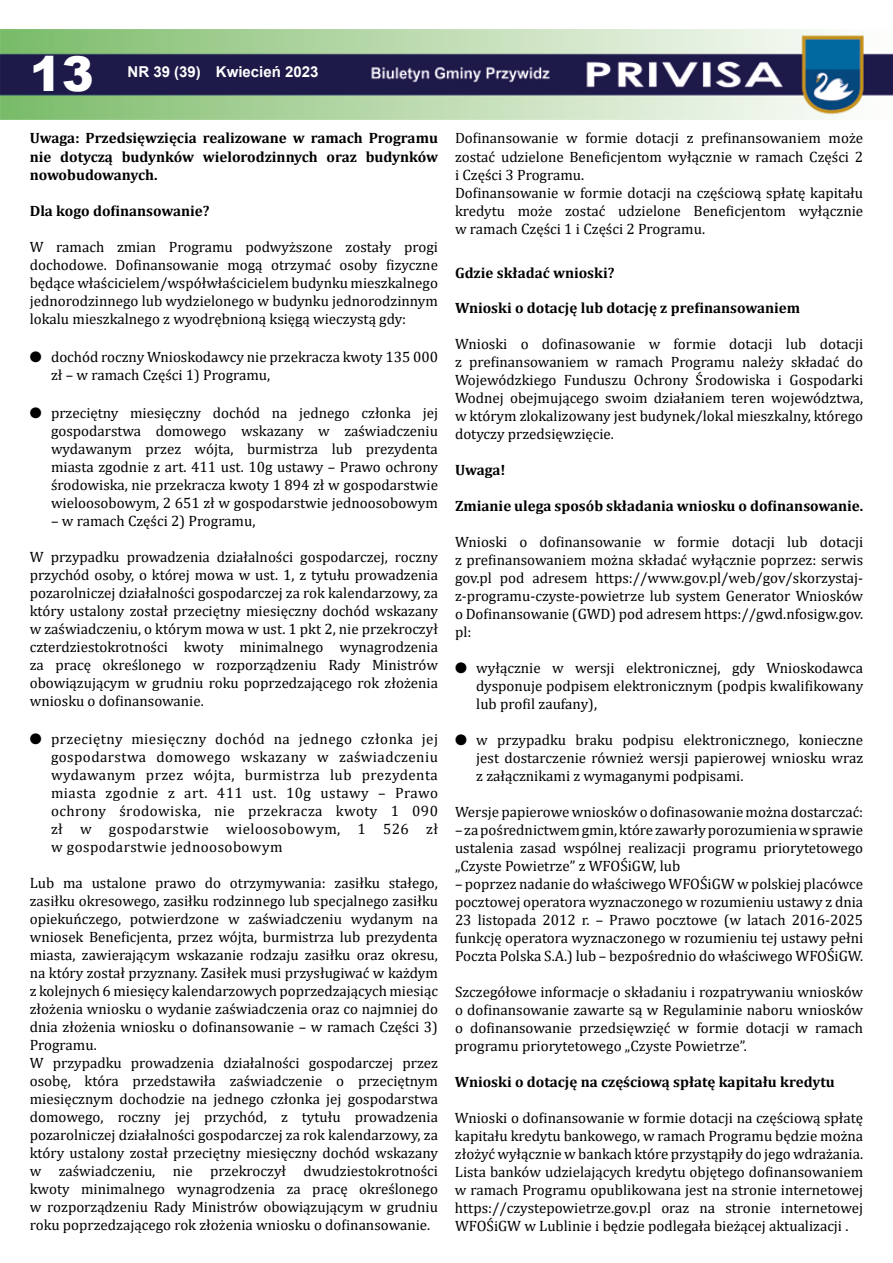
<style>
.page{position:relative;width:893px;height:1263px;background:#fff}
.page>*{position:absolute;margin:0;border:0;box-sizing:border-box;transform-origin:0 0}
.t1{font:900 48px "Arial";color:#fff}
.t2{font:15px/18px "Cambria";color:#000;text-align:justify}
.t3{font:700 15px/18px "Cambria";color:#000;text-align:justify}
.t4{font:700 15px "Arial";color:#fff}
.s1{font-family:"Dixieland Normal"}
</style>
<div class="page">
<img style="left:0;top:30px;width:893px;height:89px">
<h1 class="t1" style="left:30px;top:39px;width:66px">13</h1>
<p class="t4" style="left:128px;top:61px;width:192px">NR 39 (39) Kwiecień 2023</p>
<p class="t3" style="left:30px;top:129px;width:410px">Uwaga: Przedsięwzięcia realizowane w ramach Programu nie dotyczą budynków wielorodzinnych oraz budynków nowobudowanych.</p>
<p class="t3" style="left:30px;top:201px;width:181px">Dla kogo dofinansowanie?</p>
<p class="t2" style="left:30px;top:237px;width:410px">W ramach zmian Programu podwyższone zostały progi dochodowe. Dofinansowanie mogą otrzymać osoby fizyczne będące właścicielem/współwłaścicielem budynku mieszkalnego jednorodzinnego lub wydzielonego w budynku jednorodzinnym lokalu mieszkalnego z wyodrębnioną księgą wieczystą gdy:</p>
<p class="t2" style="left:51px;top:347px;width:388px;text-indent:-21px"><span class="s1">O</span> dochód roczny Wnioskodawcy nie przekracza kwoty 135 000 zł – w ramach Części 1) Programu,</p>
<p class="t2" style="left:51px;top:404px;width:388px;text-indent:-21px"><span class="s1">O</span> przeciętny miesięczny dochód na jednego członka jej gospodarstwa domowego wskazany w zaświadczeniu wydawanym przez wójta, burmistrza lub prezydenta miasta zgodnie z art. 411 ust. 10g ustawy – Prawo ochrony środowiska, nie przekracza kwoty 1 894 zł w gospodarstwie wieloosobowym, 2 651 zł w gospodarstwie jednoosobowym</p>
<p class="t2" style="left:51px;top:512px;width:206px">– w ramach Części 2) Programu,</p>
<p class="t2" style="left:30px;top:548px;width:410px">W przypadku prowadzenia działalności gospodarczej, roczny przychód osoby, o której mowa w ust. 1, z tytułu prowadzenia pozarolniczej działalności gospodarczej za rok kalendarzowy, za który ustalony został przeciętny miesięczny dochód wskazany w zaświadczeniu, o którym mowa w ust. 1 pkt 2, nie przekroczył czterdziestokrotności kwoty minimalnego wynagrodzenia za pracę określonego w rozporządzeniu Rady Ministrów obowiązującym w grudniu roku poprzedzającego rok złożenia wniosku o dofinansowanie.</p>
<p class="t2" style="left:51px;top:730px;width:389px;text-indent:-21px"><span class="s1">O</span> przeciętny miesięczny dochód na jednego członka jej gospodarstwa domowego wskazany w zaświadczeniu wydawanym przez wójta, burmistrza lub prezydenta miasta zgodnie z art. 411 ust. 10g ustawy – Prawo ochrony środowiska, nie przekracza kwoty 1 090 zł w gospodarstwie wieloosobowym, 1 526 zł w gospodarstwie jednoosobowym</p>
<p class="t2" style="left:30px;top:874px;width:410px;text-align:left">Lub ma ustalone prawo do otrzymywania: zasiłku stałego, zasiłku okresowego, zasiłku rodzinnego lub specjalnego zasiłku opiekuńczego, potwierdzone w zaświadczeniu wydanym na wniosek Beneficjenta, przez wójta, burmistrza lub prezydenta miasta, zawierającym wskazanie rodzaju zasiłku oraz okresu, na który został przyznany. Zasiłek musi przysługiwać w każdym z kolejnych 6 miesięcy kalendarzowych poprzedzających miesiąc złożenia wniosku o wydanie zaświadczenia oraz co najmniej do dnia złożenia wniosku o dofinansowanie – w ramach Części 3)<br>Programu.<br>W przypadku prowadzenia działalności gospodarczej przez osobę, która przedstawiła zaświadczenie o przeciętnym miesięcznym dochodzie na jednego członka jej gospodarstwa domowego, roczny jej przychód, z tytułu prowadzenia pozarolniczej działalności gospodarczej za rok kalendarzowy, za który ustalony został przeciętny miesięczny dochód wskazany w zaświadczeniu, nie przekroczył dwudziestokrotności kwoty minimalnego wynagrodzenia za pracę określonego w rozporządzeniu Rady Ministrów obowiązującym w grudniu roku poprzedzającego rok złożenia wniosku o dofinansowanie.</p>
<p class="t2" style="left:455px;top:129px;width:410px;text-align:left">Dofinansowanie w formie dotacji z prefinansowaniem może zostać udzielone Beneficjentom wyłącznie w ramach Części 2 i Części 3 Programu.<br>Dofinansowanie w formie dotacji na częściową spłatę kapitału kredytu może zostać udzielone Beneficjentom wyłącznie w ramach Części 1 i Części 2 Programu.</p>
<p class="t3" style="left:455px;top:263px;width:161px">Gdzie składać wnioski?</p>
<p class="t3" style="left:455px;top:298px;width:347px">Wnioski o dotację lub dotację z prefinansowaniem</p>
<p class="t2" style="left:455px;top:335px;width:410px">Wnioski o dofinasowanie w formie dotacji lub dotacji z prefinansowaniem w ramach Programu należy składać do Wojewódzkiego Funduszu Ochrony Środowiska i Gospodarki Wodnej obejmującego swoim działaniem teren województwa, w którym zlokalizowany jest budynek/lokal mieszkalny, którego dotyczy przedsięwzięcie.</p>
<p class="t3" style="left:455px;top:460px;width:52px">Uwaga!</p>
<p class="t3" style="left:455px;top:496px;width:410px">Zmianie ulega sposób składania wniosku o dofinansowanie.</p>
<p class="t2" style="left:455px;top:533px;width:410px">Wnioski o dofinansowanie w formie dotacji lub dotacji z prefinansowaniem można składać wyłącznie poprzez: serwis gov.pl pod adresem https://www.gov.pl/web/gov/skorzystaj&shy;z-programu-czyste-powietrze lub system Generator Wniosków o Dofinansowanie (GWD) pod adresem https://gwd.nfosigw.gov. pl:</p>
<p class="t2" style="left:476px;top:659px;width:388px;text-indent:-21px"><span class="s1">O</span> wyłącznie w wersji elektronicznej, gdy Wnioskodawca dysponuje podpisem elektronicznym (podpis kwalifikowany lub profil zaufany),</p>
<p class="t2" style="left:476px;top:731px;width:388px;text-indent:-21px"><span class="s1">O</span> w przypadku braku podpisu elektronicznego, konieczne jest dostarczenie również wersji papierowej wniosku wraz z załącznikami z wymaganymi podpisami.</p>
<p class="t2" style="left:455px;top:803px;width:410px">Wersje papierowe wniosków o dofinasowanie można dostarczać:</p>
<p class="t2" style="left:455px;top:821px;width:410px">– za pośrednictwem gmin, które zawarły porozumienia wsprawie ustalenia zasad wspólnej realizacji programu priorytetowego „Czyste Powietrze” z WFOŚiGW, lub</p>
<p class="t2" style="left:455px;top:875px;width:410px">– poprzez nadanie do właściwego WFOŚiGW w polskiej placówce pocztowej operatora wyznaczonego w rozumieniu ustawy z dnia 23 listopada 2012 r. – Prawo pocztowe (w latach 2016-2025 funkcję operatora wyznaczonego w rozumieniu tej ustawy pełni Poczta Polska S.A.) lub – bezpośrednio do właściwego WFOŚiGW.</p>
<p class="t2" style="left:455px;top:983px;width:410px">Szczegółowe informacje o składaniu i rozpatrywaniu wniosków o dofinansowanie zawarte są w Regulaminie naboru wniosków o dofinansowanie przedsięwzięć w formie dotacji w ramach programu priorytetowego „Czyste Powietrze”.</p>
<p class="t3" style="left:455px;top:1072px;width:381px">Wnioski o dotację na częściową spłatę kapitału kredytu</p>
<p class="t2" style="left:455px;top:1109px;width:410px">Wnioski o dofinansowanie w formie dotacji na częściową spłatę kapitału kredytu bankowego, w ramach Programu będzie można złożyć wyłącznie w bankach które przystąpiły do jego wdrażania.<br>Lista banków udzielających kredytu objętego dofinansowaniem w ramach Programu opublikowana jest na stronie internetowej https://czystepowietrze.gov.pl oraz na stronie internetowej WFOŚiGW w Lublinie i będzie podlegała bieżącej aktualizacji .</p>
</div>
